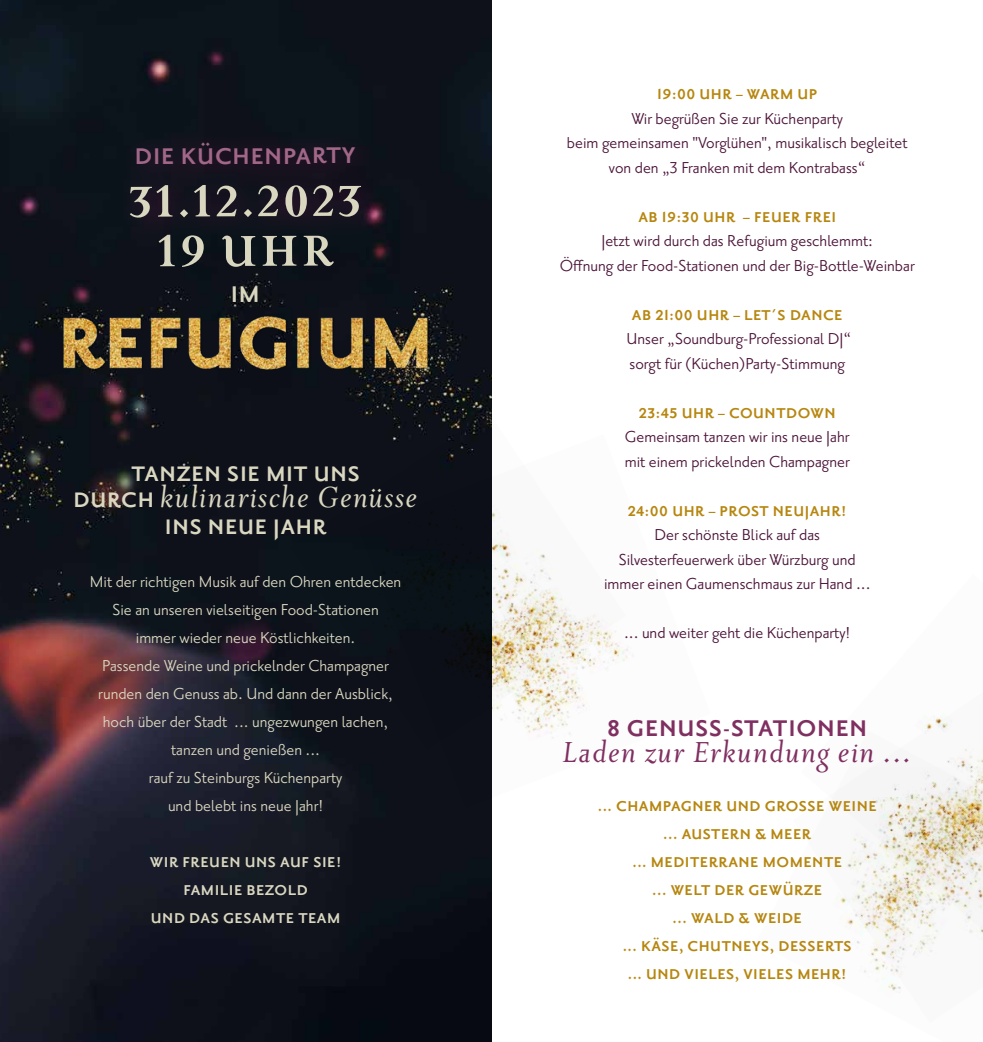
<style>
.page{position:relative;width:983px;height:1042px;background:#fff}
.page>*{position:absolute;margin:0;border:0;box-sizing:border-box;transform-origin:0 0}
.t1{font:700 52.5px "Priori Serif OT";letter-spacing:.035em;color:#dad7c1}
.t2{font:italic 35.18px "Priori Ser Reg";letter-spacing:.03em;color:#dad7c1}
.t3{font:italic 35.18px "Priori Ser Reg";letter-spacing:.03em;color:#7f2f60}
.t4{font:700 27.65px "Priori Sans OT";letter-spacing:.03em;color:#7f2f60}
.t5{font:700 27.47px "Priori Sans OT";letter-spacing:.025em;color:#a16788}
.t6{font:700 27.47px "Priori Sans OT";color:#dad7c1}
.t7{font:700 25.72px "Priori San";letter-spacing:.03em;color:#dad7c1}
.t8{font:19.25px/24.5px "Priori Sans OT";color:#4b1338;text-align:center}
.t9{font:19.25px/28px "Priori Sans OT";color:#dad7c1;text-align:center}
.t10{font:700 17.5px/28px "Priori San";letter-spacing:.03em;color:#b6860f;text-align:center}
.t11{font:700 17.5px/28px "Priori San";letter-spacing:.03em;color:#dad7c1;text-align:center}
.s1{font-family:"Priori San";font-weight:700;font-style:normal;font-size:25.72px}
</style>
<div class="page">
<img style="left:0;top:0;width:491px;height:1042px">
<img style="left:358px;top:648px;width:276px;height:159px">
<img style="left:290px;top:413px;width:335px;height:336px">
<img style="left:834px;top:731px;width:148px;height:262px">
<img style="left:43px;top:276px;width:404px;height:98px">
<div style="left:113px;top:126px;width:270px;height:116px;background:#13131d"></div>
<h3 class="t5" style="left:135px;top:144px;width:222px">DIE KÜCHENPARTY</h3>
<h1 class="t1" style="left:129px;top:174px;width:235px">31.12.2023</h1>
<h1 class="t1" style="left:157px;top:224px;width:177px">19 UHR</h1>
<h3 class="t6" style="left:231px;top:281px;width:31px">IM</h3>
<h3 class="t7" style="left:131px;top:460px;width:230px">TANZEN SIE MIT UNS</h3>
<h2 class="t2" style="left:73px;top:479px;width:346px"><span class="s1">DURCH</span> kulinarische Genüsse</h2>
<h3 class="t7" style="left:165px;top:513px;width:163px">INS NEUE JAHR</h3>
<p class="t9" style="left:90px;top:568px;width:313px">Mit der richtigen Musik auf den Ohren entdecken Sie an unseren vielseitigen Food-Stationen<br>immer wieder neue Köstlichkeiten.<br>Passende Weine und prickelnder Champagner runden den Genuss ab. Und dann der Ausblick, hoch über der Stadt ... ungezwungen lachen, tanzen und genießen ...<br>rauf zu Steinburgs Küchenparty<br>und belebt ins neue Jahr!</p>
<p class="t11" style="left:150px;top:848px;width:193px">WIR FREUEN UNS AUF SIE!<br>FAMILIE BEZOLD<br>UND DAS GESAMTE TEAM</p>
<p class="t10" style="left:657px;top:80px;width:161px">19:00 UHR – WARM UP</p>
<p class="t8" style="left:566px;top:107px;width:342px">Wir begrüßen Sie zur Küchenparty<br>beim gemeinsamen "Vorglühen", musikalisch begleitet von den „3 Franken mit dem Kontrabass“</p>
<p class="t10" style="left:638px;top:203px;width:199px">AB 19:30 UHR – FEUER FREI</p>
<p class="t8" style="left:559px;top:229px;width:356px">Jetzt wird durch das Refugium geschlemmt:<br>Öffnung der Food-Stationen und der Big-Bottle-Weinbar</p>
<p class="t10" style="left:631px;top:301px;width:212px">AB 21:00 UHR – LET´S DANCE</p>
<p class="t8" style="left:626px;top:327px;width:226px;text-align:left">Unser „Soundburg-Professional DJ“ sorgt für (Küchen)Party-Stimmung</p>
<p class="t10" style="left:638px;top:399px;width:198px">23:45 UHR – COUNTDOWN</p>
<p class="t8" style="left:624px;top:425px;width:226px;text-align:left">Gemeinsam tanzen wir ins neue Jahr mit einem prickelnden Champagner</p>
<p class="t10" style="left:627px;top:497px;width:220px">24:00 UHR – PROST NEUJAHR!</p>
<p class="t8" style="left:604px;top:523px;width:268px">Der schönste Blick auf das<br>Silvesterfeuerwerk über Würzburg und immer einen Gaumenschmaus zur Hand ...</p>
<p class="t8" style="left:624px;top:621px;width:228px">... und weiter geht die Küchenparty!</p>
<h3 class="t4" style="left:607px;top:715px;width:261px">8 GENUSS-STATIONEN</h3>
<h2 class="t3" style="left:562px;top:733px;width:351px">Laden zur Erkundung ein ...</h2>
<p class="t10" style="left:597px;top:792px;width:280px">... CHAMPAGNER UND GROSSE WEINE ... AUSTERN &amp; MEER<br>... MEDITERRANE MOMENTE<br>... WELT DER GEWÜRZE<br>... WALD &amp; WEIDE<br>... KÄSE, CHUTNEYS, DESSERTS<br>... UND VIELES, VIELES MEHR!</p>
</div>
